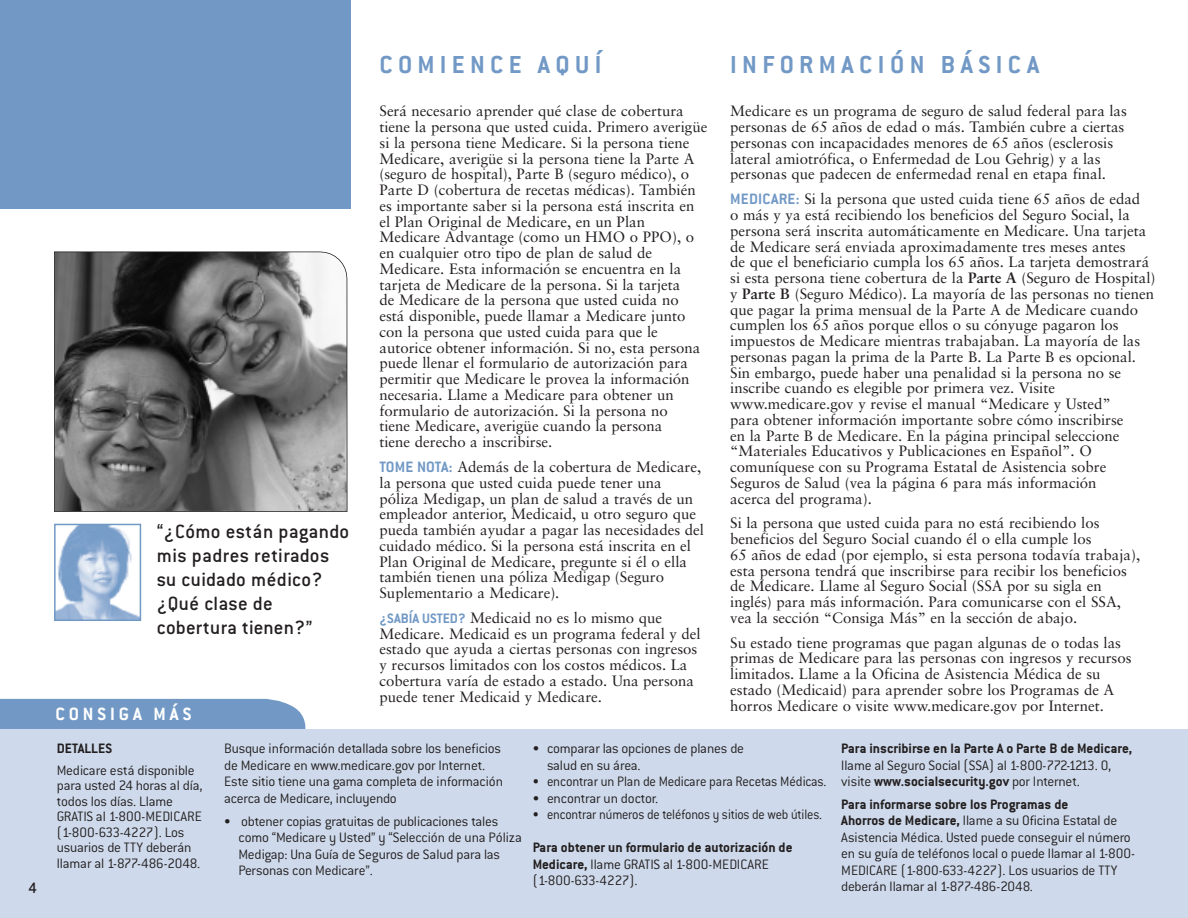
<style>
.page{position:relative;width:1188px;height:918px;background:#fff}
.page>*{position:absolute;margin:0;border:0;box-sizing:border-box;transform-origin:0 0}
.t1{font:700 27px "Conduit ITC";letter-spacing:.205em;color:#7299c6}
.t2{font:500 21px/24px "Conduit ITC";letter-spacing:.015em;color:#231f20}
.t3{font:700 19.5px "Conduit ITC";letter-spacing:.205em;color:#fff}
.t4{font:500 16.5px "Conduit ITC";color:#231f20}
.t5{font:15px/15.8px "Sabon";color:#231f20}
.t6{font:300 15px/16.5px "Conduit ITC";letter-spacing:-.015em;color:#231f20}
.t7{font:700 15px/16.5px "Conduit ITC";color:#231f20}
.t8{font:300 15px "Conduit ITC";letter-spacing:-.015em;color:#231f20;scale:.92 1}
.t9{font:300 15px "Conduit ITC";letter-spacing:-.015em;color:#231f20;scale:.95 1}
.s1{font-family:"Conduit ITC";font-weight:700;font-size:16.5px;color:#7299c6}
.s2{font-family:"Conduit ITC";font-weight:700;color:#7299c6}
.s3{font-weight:700}
.s4{font-weight:300}
</style>
<div class="page">
<div style="left:0;top:699px;width:305px;height:30px;background:#7299c6"></div>
<div style="left:0;top:729px;width:1188px;height:189px;background:#cedaeb"></div>
<svg style="left:54px;top:252px;width:293px;height:260px;background:#6d6d6d"></svg>
<img style="left:57px;top:527px;width:81px;height:91px">
<div style="left:54px;top:524px;width:87px;height:97px;border:2px solid #7299c6"></div>
<div style="left:0;top:0;width:351px;height:209px;background:#7299c6"></div>
<p class="t2" style="left:157px;top:522px;width:194px">“¿Cómo están pagando mis padres retirados su cuidado médico? ¿Qué clase de cobertura tienen?”</p>
<p class="t3" style="left:56px;top:708px;width:137px">CONSIGA MÁS</p>
<p class="t1" style="left:380px;top:56px;width:224px">COMIENCE AQUÍ</p>
<p class="t5" style="left:380px;top:105px;width:329px">Será necesario aprender qué clase de cobertura tiene la persona que usted cuida. Primero averigüe si la persona tiene Medicare. Si la persona tiene Medicare, averigüe si la persona tiene la Parte A (seguro de hospital), Parte B (seguro médico), o Parte D (cobertura de recetas médicas). También es importante saber si la persona está inscrita en el Plan Original de Medicare, en un Plan Medicare Advantage (como un HMO o PPO), o en cualquier otro tipo de plan de salud de Medicare. Esta información se encuentra en la tarjeta de Medicare de la persona. Si la tarjeta<br>de Medicare de la persona que usted cuida no está disponible, puede llamar a Medicare junto con la persona que usted cuida para que le autorice obtener información. Si no, esta persona puede llenar el formulario de autorización para permitir que Medicare le provea la información necesaria. Llame a Medicare para obtener un formulario de autorización. Si la persona no<br>tiene Medicare, averigüe cuando la persona<br>tiene derecho a inscribirse.</p>
<p class="t5" style="left:379px;top:460px;width:326px"><span class="s1">TOME NOTA:</span> Además de la cobertura de Medicare, la persona que usted cuida puede tener una póliza Medigap, un plan de salud a través de un empleador anterior, Medicaid, u otro seguro que pueda también ayudar a pagar las necesidades del cuidado médico. Si la persona está inscrita en el Plan Original de Medicare, pregunte si él o ella también tienen una póliza Medigap (Seguro Suplementario a Medicare).</p>
<p class="t5" style="left:379px;top:611px;width:323px"><span class="s2">¿SABÍA USTED?</span> Medicaid no es lo mismo que Medicare. Medicaid es un programa federal y del estado que ayuda a ciertas personas con ingresos y recursos limitados con los costos médicos. La cobertura varía de estado a estado. Una persona puede tener Medicaid y Medicare.</p>
<p class="t1" style="left:730px;top:56px;width:310px">INFORMACIÓN BÁSICA</p>
<p class="t5" style="left:730px;top:105px;width:398px">Medicare es un programa de seguro de salud federal para las personas de 65 años de edad o más. También cubre a ciertas personas con incapacidades menores de 65 años (esclerosis lateral amiotrófica, o Enfermedad de Lou Gehrig) y a las personas que padecen de enfermedad renal en etapa final.</p>
<p class="t5" style="left:730px;top:192px;width:427px"><span class="s1">MEDICARE:</span> Si la persona que usted cuida tiene 65 años de edad<br>o más y ya está recibiendo los beneficios del Seguro Social, la persona será inscrita automáticamente en Medicare. Una tarjeta de Medicare será enviada aproximadamente tres meses antes<br>de que el beneficiario cumpla los 65 años. La tarjeta demostrará si esta persona tiene cobertura de la <span class="s3">Parte A</span> (Seguro de Hospital) y <span class="s3">Parte B</span> (Seguro Médico). La mayoría de las personas no tienen que pagar la prima mensual de la Parte A de Medicare cuando cumplen los 65 años porque ellos o su cónyuge pagaron los impuestos de Medicare mientras trabajaban. La mayoría de las personas pagan la prima de la Parte B. La Parte B es opcional.<br>Sin embargo, puede haber una penalidad si la persona no se inscribe cuando es elegible por primera vez. Visite www.medicare.gov y revise el manual “Medicare y Usted”<br>para obtener información importante sobre cómo inscribirse<br>en la Parte B de Medicare. En la página principal seleccione “Materiales Educativos y Publicaciones en Español”. O comuníquese con su Programa Estatal de Asistencia sobre Seguros de Salud (vea la página 6 para más información<br>acerca del programa).</p>
<p class="t5" style="left:730px;top:516px;width:412px">Si la persona que usted cuida para no está recibiendo los beneficios del Seguro Social cuando él o ella cumple los<br>65 años de edad (por ejemplo, si esta persona todavía trabaja), esta persona tendrá que inscribirse para recibir los beneficios de Medicare. Llame al Seguro Social (SSA por su sigla en inglés) para más información. Para comunicarse con el SSA, vea la sección “Consiga Más” en la sección de abajo.</p>
<p class="t5" style="left:730px;top:636px;width:403px">Su estado tiene programas que pagan algunas de o todas las primas de Medicare para las personas con ingresos y recursos limitados. Llame a la Oficina de Asistencia Médica de su estado (Medicaid) para aprender sobre los Programas de A horros Medicare o visite www.medicare.gov por Internet.</p>
<p class="t6" style="left:57px;top:740px;width:139px;line-height:21.5px"><span class="s3">DETALLES<br></span>Medicare está disponible</p>
<p class="t6" style="left:57px;top:780px;width:147px;line-height:15.5px">para usted 24 horas al día, todos los días. Llame<br>GRATIS al 1-800-MEDICARE (1-800-633-4227). Los usuarios de TTY deberán llamar al 1-877-486-2048.</p>
<p class="t7" style="left:841px;top:742px;width:293px">Para inscribirse en la Parte A o Parte B de Medicare, <span class="s4">llame al Seguro Social (SSA) al 1-800-772-1213. O, visite</span> www.socialsecurity.gov <span class="s4">por Internet.</span></p>
<p class="t6" style="left:841px;top:798px;width:295px"><span class="s3">Para informarse sobre los Programas de<br>Ahorros de Medicare,</span> llame a su Oficina Estatal de Asistencia Médica. Usted puede conseguir el número en su guía de teléfonos local o puede llamar al 1-800- MEDICARE (1-800-633-4227). Los usuarios de TTY</p>
<p class="t6" style="left:224px;top:742px;width:280px">Busque información detallada sobre los beneficios de Medicare en www.medicare.gov por Internet.<br>Este sitio tiene una gama completa de información acerca de Medicare, incluyendo</p>
<p class="t6" style="left:239px;top:814px;width:285px;text-indent:-14px">• obtener copias gratuitas de publicaciones tales como “Medicare y Usted” y “Selección de una Póliza Medigap: Una Guía de Seguros de Salud para las Personas con Medicare”.</p>
<p class="t6" style="left:547px;top:742px;width:199px;text-indent:-14px">• comparar las opciones de planes de salud en su área.</p>
<p class="t9" style="left:533px;top:777px;width:311px">• encontrar un Plan de Medicare para Recetas Médicas.</p>
<p class="t6" style="left:533px;top:792px;width:127px">• encontrar un doctor.</p>
<p class="t8" style="left:533px;top:810px;width:316px">• encontrar números de teléfonos y sitios de web útiles.</p>
<p class="t7" style="left:533px;top:841px;width:261px">Para obtener un formulario de autorización de<br>Medicare, <span class="s4">llame GRATIS al 1-800-MEDICARE (1-800-633-4227).</span></p>
<p class="t4" style="left:28px;top:883px;width:10px">4</p>
<p class="t6" style="left:841px;top:880px;width:193px">deberán llamar al 1-877-486-2048.</p>
</div>
